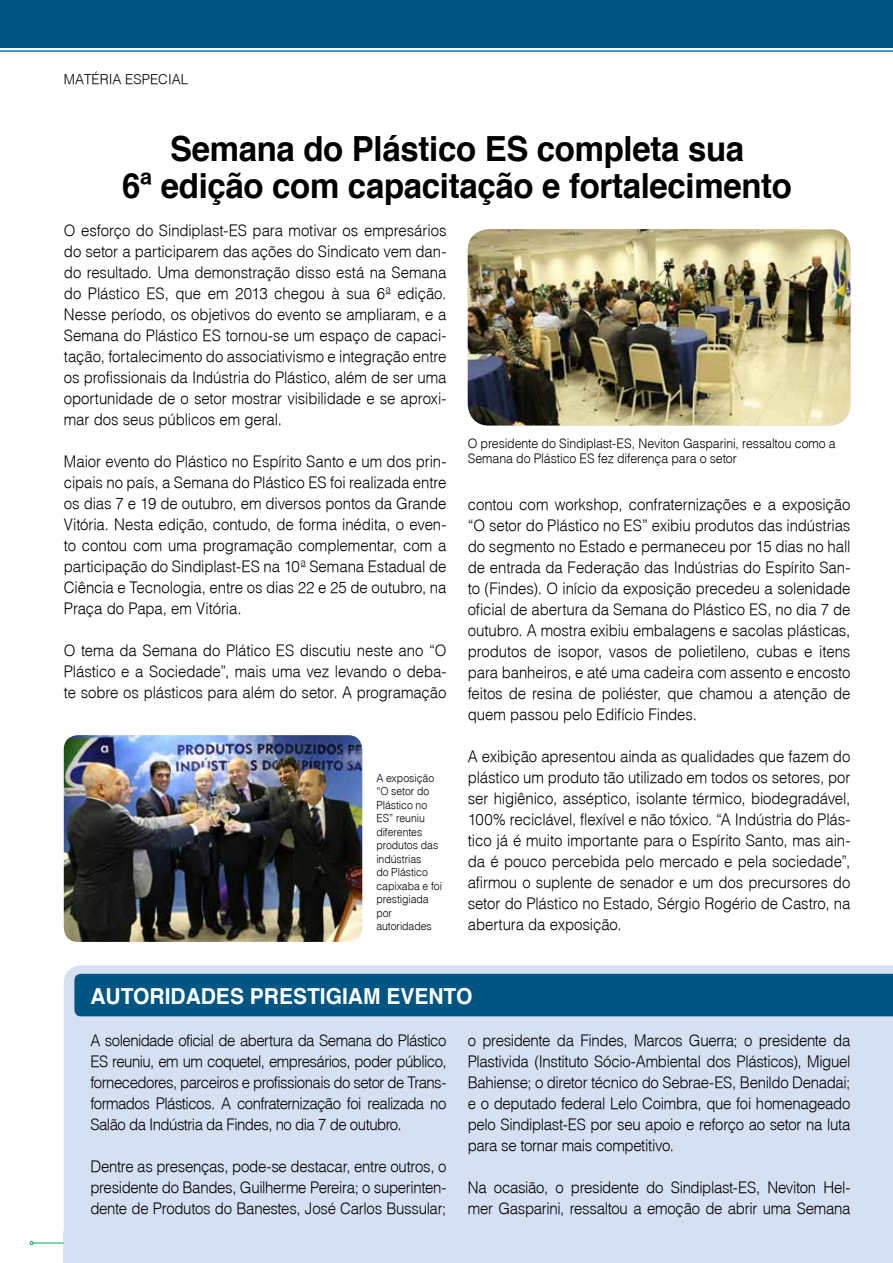
<style>
.page{position:relative;width:893px;height:1263px;background:#fff}
.page>*{position:absolute;margin:0;border:0;box-sizing:border-box;transform-origin:0 0}
.t1{font:700 34.65px/37.5px "Helvetica";letter-spacing:-.01em;color:#000;text-align:center;scale:.95 1}
.t2{font:700 22.05px "Helvetica";color:#fff;scale:.95 1}
.t3{font:300 15.75px/21px "Helvetica";letter-spacing:-.015em;color:#000;text-align:justify;scale:.95 1}
.t4{font:300 13.5px "Helvetica";color:#000}
.t5{font:300 13.05px/15.9px "Helvetica";letter-spacing:-.01em;color:#000;scale:.95 1}
.t6{font:300 10.95px/13.5px "Helvetica";letter-spacing:-.005em;color:#000;scale:.95 1}
</style>
<div class="page">
<hr style="left:0;top:50px;width:893px;height:2px;background:#0077c0">
<div style="left:0;top:0;width:893px;height:48px;background:#005582"></div>
<hr style="left:33px;top:1243px;width:31px;height:1px;background:#00aa57">
<svg style="left:30px;top:1241px;width:4px;height:4px"></svg>
<div style="left:64px;top:965px;width:829px;height:298px;background:#d5e0f3"></div>
<div style="left:74px;top:974px;width:819px;height:42px;background:#005582"></div>
<img style="left:468px;top:229px;width:382px;height:196px">
<img style="left:64px;top:735px;width:298px;height:207px">
<p class="t4" style="left:64px;top:71px;width:126px">MATÉRIA ESPECIAL</p>
<h1 class="t1" style="left:122px;top:130px;width:707px">Semana do Plástico ES completa sua<br>6ª edição com capacitação e fortalecimento</h1>
<p class="t3" style="left:64px;top:220px;width:404px">O esforço do Sindiplast-ES para motivar os empresários do setor a participarem das ações do Sindicato vem dan&shy;do resultado. Uma demonstração disso está na Semana do Plástico ES, que em 2013 chegou à sua 6ª edição.<br>Nesse período, os objetivos do evento se ampliaram, e a Semana do Plástico ES tornou-se um espaço de capaci&shy;tação, fortalecimento do associativismo e integração entre os profissionais da Indústria do Plástico, além de ser uma oportunidade de o setor mostrar visibilidade e se aproxi&shy;mar dos seus públicos em geral.</p>
<p class="t3" style="left:64px;top:451px;width:404px">Maior evento do Plástico no Espírito Santo e um dos prin&shy;cipais no país, a Semana do Plástico ES foi realizada entre os dias 7 e 19 de outubro, em diversos pontos da Grande Vitória. Nesta edição, contudo, de forma inédita, o even&shy;to contou com uma programação complementar, com a participação do Sindiplast-ES na 10ª Semana Estadual de Ciência e Tecnologia, entre os dias 22 e 25 de outubro, na Praça do Papa, em Vitória.</p>
<p class="t3" style="left:64px;top:639px;width:404px">O tema da Semana do Plático ES discutiu neste ano “O Plástico e a Sociedade”, mais uma vez levando o deba&shy;te sobre os plásticos para além do setor. A programação</p>
<p class="t6" style="left:376px;top:771px;width:71px">A exposição “O setor do<br>Plástico no<br>ES” reuniu diferentes produtos das indústrias<br>do Plástico capixaba e foi prestigiada por autoridades</p>
<p class="t5" style="left:468px;top:435px;width:389px">O presidente do Sindiplast-ES, Neviton Gasparini, ressaltou como a<br>Semana do Plástico ES fez diferença para o setor</p>
<p class="t3" style="left:468px;top:494px;width:404px">contou com workshop, confraternizações e a exposição “O setor do Plástico no ES” exibiu produtos das indústrias do segmento no Estado e permaneceu por 15 dias no hall de entrada da Federação das Indústrias do Espírito San&shy;to (Findes). O início da exposição precedeu a solenidade oficial de abertura da Semana do Plástico ES, no dia 7 de outubro. A mostra exibiu embalagens e sacolas plásticas, produtos de isopor, vasos de polietileno, cubas e itens para banheiros, e até uma cadeira com assento e encosto feitos de resina de poliéster, que chamou a atenção de quem passou pelo Edifício Findes.</p>
<p class="t3" style="left:468px;top:746px;width:404px">A exibição apresentou ainda as qualidades que fazem do plástico um produto tão utilizado em todos os setores, por ser higiênico, asséptico, isolante térmico, biodegradável, 100% reciclável, flexível e não tóxico. “A Indústria do Plás&shy;tico já é muito importante para o Espírito Santo, mas ain&shy;da é pouco percebida pelo mercado e pela sociedade”, afirmou o suplente de senador e um dos precursores do setor do Plástico no Estado, Sérgio Rogério de Castro, na abertura da exposição.</p>
<h2 class="t2" style="left:90px;top:978px;width:93px">Autoridades</h2>
<h2 class="t2" style="left:250px;top:978px;width:87px">prestigiam</h2>
<h2 class="t2" style="left:386px;top:978px;width:16px">even</h2>
<h2 class="t2" style="left:444px;top:978px;width:28px">to</h2>
<p class="t3" style="left:90px;top:1029px;width:376px">A solenidade oficial de abertura da Semana do Plástico ES reuniu, em um coquetel, empresários, poder público, fornecedores, parceiros e profissionais do setor de Trans&shy;formados Plásticos. A confraternização foi realizada no Salão da Indústria da Findes, no dia 7 de outubro.</p>
<p class="t3" style="left:90px;top:1155px;width:376px">Dentre as presenças, pode-se destacar, entre outros, o presidente do Bandes, Guilherme Pereira; o superinten&shy;dente de Produtos do Banestes, José Carlos Bussular;</p>
<p class="t3" style="left:468px;top:1029px;width:404px">o presidente da Findes, Marcos Guerra; o presidente da Plastivida (Instituto Sócio-Ambiental dos Plásticos), Miguel Bahiense; o diretor técnico do Sebrae-ES, Benildo Denadai; e o deputado federal Lelo Coimbra, que foi homenageado pelo Sindiplast-ES por seu apoio e reforço ao setor na luta para se tornar mais competitivo.</p>
<p class="t3" style="left:468px;top:1176px;width:404px">Na ocasião, o presidente do Sindiplast-ES, Neviton Hel&shy;mer Gasparini, ressaltou a emoção de abrir uma Semana</p>
</div>
